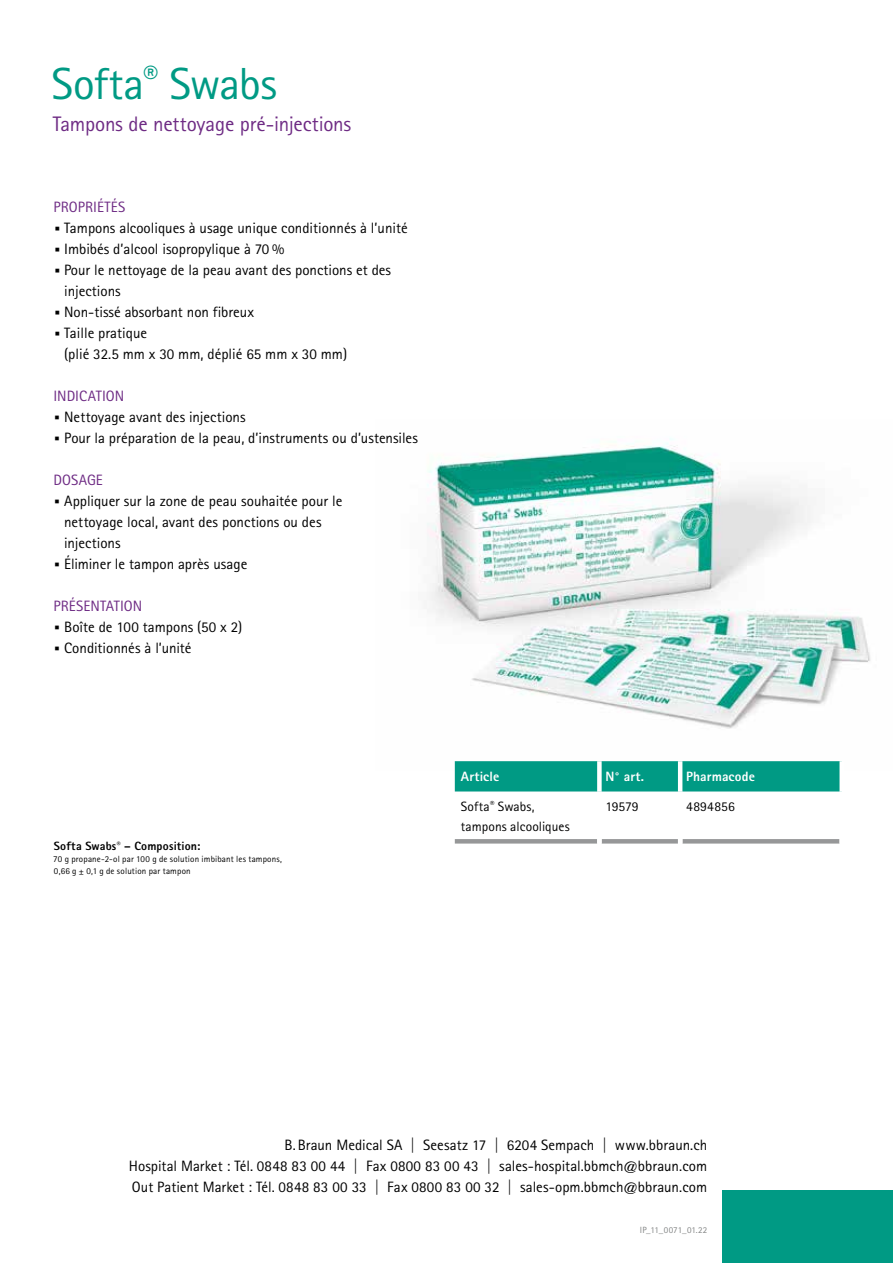
<style>
.page{position:relative;width:893px;height:1263px;background:#fff}
.page>*{position:absolute;margin:0;border:0;box-sizing:border-box;transform-origin:0 0}
.t1{font:45px "Rotis Sans Serif Pro";letter-spacing:-.015em;color:#009a84}
.t2{font:39px "Rotis Sans Serif Pro";color:#000}
.t3{font:21px "Rotis Sans Serif Pro";letter-spacing:-.01em;color:#6e2b84}
.t4{font:15px/21px "Rotis Sans Serif Pro";color:#000}
.t5{font:15px "Rotis Sans Serif Pro";letter-spacing:.01em;color:#6e2b84}
.t6{font:13.5px/19.5px "Rotis Sans Serif Pro";letter-spacing:.005em;color:#000}
.t7{font:800 13.5px "Rotis Sans Serif Pro";letter-spacing:.01em;color:#fff}
.t8{font:800 12px "Rotis Sans Serif Pro";letter-spacing:.015em;color:#000}
.t9{font:9px/12px "Rotis Sans Serif Pro";letter-spacing:.015em;color:#000}
.t10{font:9px "Rotis Sans Serif Pro";letter-spacing:.005em;color:#818383}
.s1{color:#6e2b84}
.s2{font-weight:800;font-size:30px}
</style>
<div class="page">
<img style="left:427px;top:438px;width:444px;height:332px">
<div style="left:455px;top:761px;width:384px;height:30px;background:#009a84"></div>
<hr style="left:455px;top:839px;width:142px;height:4px;background:#969798">
<hr style="left:602px;top:839px;width:76px;height:4px;background:#969798">
<hr style="left:682px;top:839px;width:157px;height:4px;background:#969798">
<div style="left:597px;top:761px;width:5px;height:30px;background:#fff"></div>
<hr style="left:678px;top:761px;width:4px;height:30px;background:#fff">
<div style="left:839px;top:761px;width:5px;height:30px;background:#fff"></div>
<div style="left:722px;top:1191px;width:171px;height:72px;background:#009a84"></div>
<h1 class="t1" style="left:52px;top:57px;width:227px">Softa<sup>®</sup> Swabs</h1>
<h3 class="t3" style="left:53px;top:112px;width:300px">Tampons de nettoyage pré-injections</h3>
<p class="t5" style="left:54px;top:198px;width:73px">PROPRIÉTÉS</p>
<h2 class="t2" style="left:54px;top:205px;width:9px">·</h2>
<p class="t4" style="left:64px;top:218px;width:345px">Tampons alcooliques à usage unique conditionnés à l’unité</p>
<h2 class="t2" style="left:54px;top:226px;width:9px">·</h2>
<p class="t4" style="left:64px;top:239px;width:222px">Imbibés d’alcool isopropylique à 70 %</p>
<h2 class="t2" style="left:54px;top:247px;width:9px">·</h2>
<p class="t4" style="left:64px;top:260px;width:329px">Pour le nettoyage de la peau avant des ponctions et des injections</p>
<h2 class="t2" style="left:54px;top:289px;width:9px">·</h2>
<p class="t4" style="left:64px;top:302px;width:191px">Non-tissé absorbant non fibreux</p>
<h2 class="t2" style="left:54px;top:310px;width:9px">·</h2>
<p class="t4" style="left:64px;top:323px;width:285px">Taille pratique<br>(plié 32.5 mm x 30 mm, déplié 65 mm x 30 mm)</p>
<p class="t4" style="left:53px;top:386px;width:366px"><span class="s1">INDICATION<br></span><span class="s2">·</span> Nettoyage avant des injections<br><span class="s2">·</span> Pour la préparation de la peau, d’instruments ou d’ustensiles</p>
<p class="t5" style="left:53px;top:471px;width:51px">DOSAGE</p>
<p class="t4" style="left:54px;top:491px;width:290px"><span class="s2">·</span> Appliquer sur la zone de peau souhaitée pour le</p>
<p class="t4" style="left:64px;top:512px;width:259px">nettoyage local, avant des ponctions ou des</p>
<p class="t4" style="left:64px;top:533px;width:58px">injections</p>
<p class="t4" style="left:54px;top:554px;width:195px"><span class="s2">·</span> Éliminer le tampon après usage</p>
<p class="t4" style="left:53px;top:596px;width:190px"><span class="s1">PRÉSENTATION<br></span><span class="s2">·</span> Boîte de 100 tampons (50 x 2) <span class="s2">·</span> Conditionnés à l’unité</p>
<p class="t8" style="left:54px;top:838px;width:148px">Softa Swabs<sup>®</sup> – Composition:</p>
<p class="t9" style="left:53px;top:853px;width:230px">70 g propane-2-ol par 100 g de solution imbibant les tampons,<br>0,66 g ± 0,1 g de solution par tampon</p>
<p class="t7" style="left:461px;top:768px;width:40px">Article</p>
<p class="t7" style="left:605px;top:768px;width:40px">N° art.</p>
<p class="t7" style="left:686px;top:768px;width:70px">Pharmacode</p>
<p class="t6" style="left:461px;top:797px;width:110px">Softa<sup>®</sup> Swabs, tampons alcooliques</p>
<p class="t6" style="left:605px;top:797px;width:35px">19579</p>
<p class="t6" style="left:686px;top:797px;width:50px">4894856</p>
<p class="t4" style="left:129px;top:1134px;width:580px;text-align:justify;text-indent:156px">B.Braun Medical SA | Seesatz 17 | 6204 Sempach | www.bbraun.ch Hospital Market : Tél. 0848 83 00 44 | Fax 0800 83 00 43 | sales-hospital.bbmch@bbraun.com Out Patient Market : Tél. 0848 83 00 33 | Fax 0800 83 00 32 | sales-opm.bbmch@bbraun.com</p>
<p class="t10" style="left:640px;top:1225px;width:69px">IP_11_0071_01.22</p>
</div>
